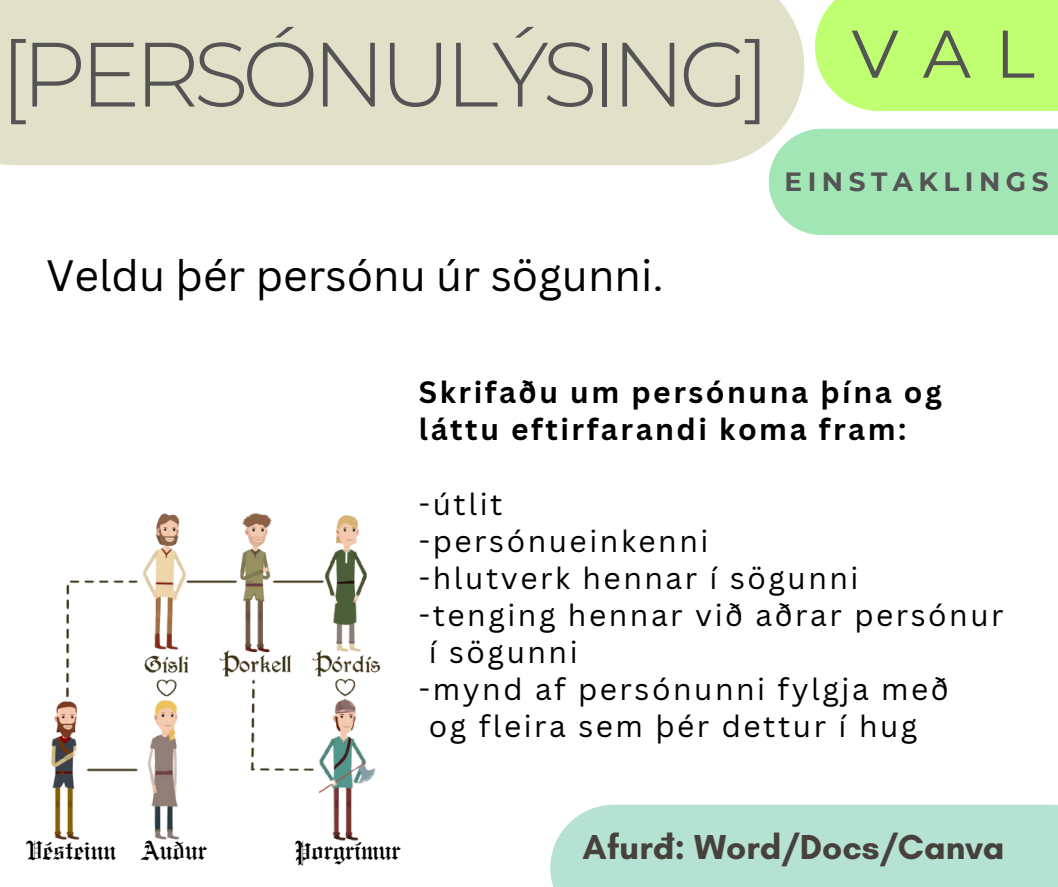
<style>
.page{position:relative;width:1058px;height:887px;background:#fff}
.page>*{position:absolute;margin:0;border:0;box-sizing:border-box;transform-origin:0 0}
.t1{font:300 91.05px "Montserrat";letter-spacing:-.07em;color:#545454}
.t2{font:67.2px "Montserrat";color:#545454}
.t3{font:42.75px "Canva Sans";color:#000}
.t4{font:700 35.25px "Glacial Indifference";color:#46413d}
.t5{font:29.85px "Canva Sans";letter-spacing:.085em;color:#000}
.t6{font:700 29.85px/37.2px "Canva Sans";letter-spacing:.085em;color:#000}
.t7{font:27.45px "Engravers Old English BT";color:#000}
.t8{font:700 26.4px "Montserrat";letter-spacing:.21em;color:#545454}
</style>
<div class="page">
<div style="left:768px;top:129px;width:290px;height:106px;background:#a1e6b4"></div>
<div style="left:0;top:0;width:804px;height:165px;background:#e1e0c9"></div>
<div style="left:815px;top:0;width:243px;height:111px;background:#c1ff72"></div>
<div style="left:550px;top:804px;width:508px;height:82px;background:#b6e2d3"></div>
<img style="left:51px;top:512px;width:330px;height:334px">
<p class="t1" style="left:0;top:18px;width:772px">[PERSÓNULÝSING]</p>
<p class="t3" style="left:46px;top:246px;width:619px">Veldu þér persónu úr sögunni.</p>
<p class="t2" style="left:851px;top:13px;width:185px">VAL</p>
<p class="t8" style="left:784px;top:165px;width:265px">EINSTAKLINGS</p>
<p class="t6" style="left:419px;top:373px;width:524px">Skrifaðu um persónuna þína og láttu eftirfarandi koma fram:</p>
<p class="t5" style="left:419px;top:482px;width:85px">-útlit</p>
<p class="t5" style="left:419px;top:520px;width:291px">-persónueinkenni</p>
<p class="t5" style="left:419px;top:557px;width:441px">-hlutverk hennar í sögunni</p>
<p class="t5" style="left:419px;top:594px;width:586px">-tenging hennar við aðrar persónur</p>
<p class="t5" style="left:429px;top:631px;width:150px">í sögunni</p>
<p class="t5" style="left:419px;top:668px;width:531px">-mynd af persónunni fylgja með</p>
<p class="t5" style="left:429px;top:705px;width:490px">og fleira sem þér dettur í hug</p>
<p class="t7" style="left:27px;top:834px;width:181px">Vésteinn Auður</p>
<p class="t7" style="left:295px;top:834px;width:107px">Þorgrímur</p>
<p class="t4" style="left:582px;top:825px;width:423px">Afurð: Word/Docs/Canva</p>
</div>
